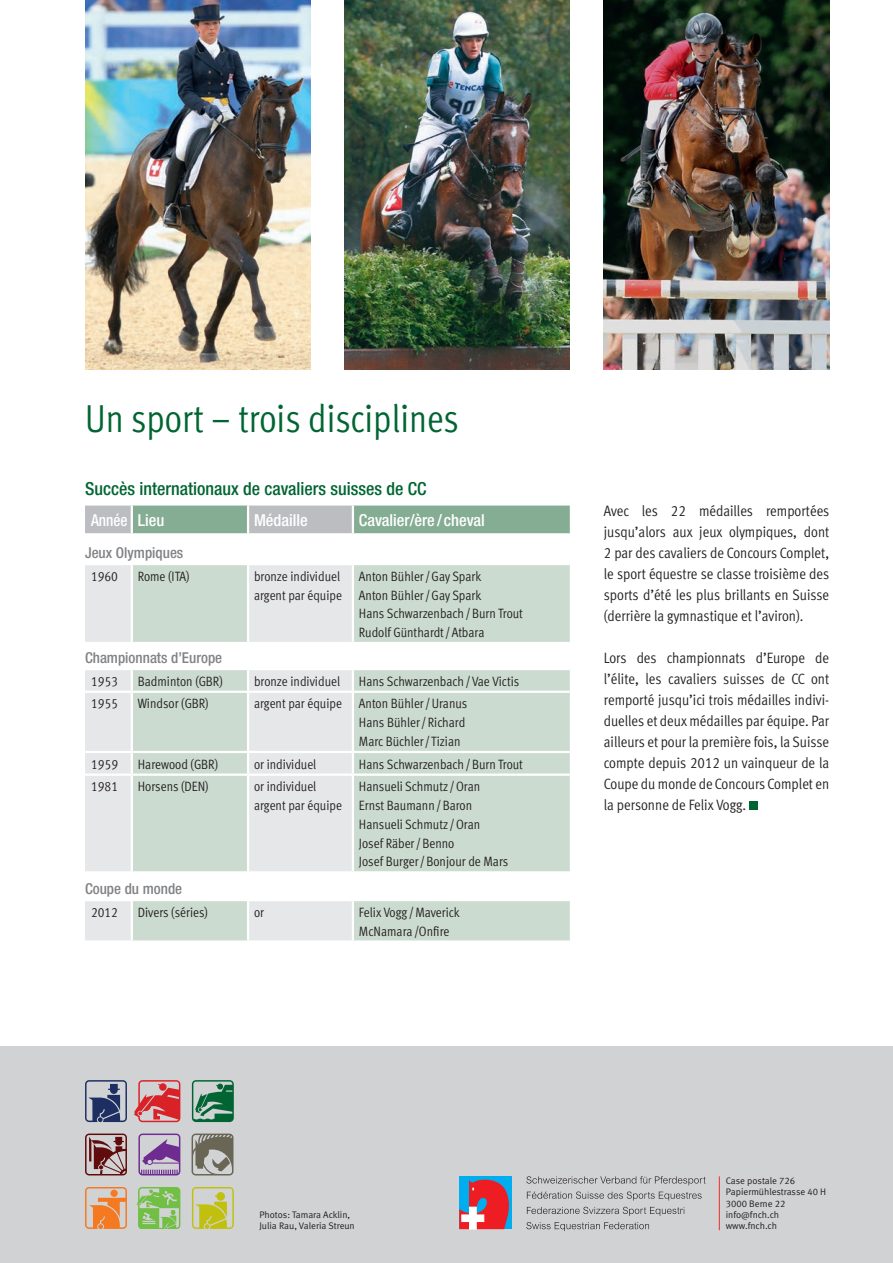
<style>
.page{position:relative;width:893px;height:1263px;background:#fff}
.page>*{position:absolute;margin:0;border:0;box-sizing:border-box;transform-origin:0 0}
.t1{font:39px "Meta Cond Normal LF";color:#006532}
.t2{font:500 condensed 18px "Helvetica Neue LT Std";color:#006532}
.t3{font:500 condensed 16.5px "Helvetica Neue LT Std";color:#fff}
.t4{font:500 condensed 16.5px "Helvetica Neue LT Std";color:#fff;scale:.92 1}
.t5{font:15px/21px "Meta Cond Normal LF";color:#231f20;text-align:justify}
.t6{font:500 condensed 15px "Helvetica Neue LT Std";color:#808285}
.t7{font:13.5px/18.8px "Meta Cond Normal LF";color:#231f20}
.t8{font:9.45px/11.4px "Meta Normal LF";color:#231f20}
</style>
<div class="page">
<div style="left:0;top:1046px;width:893px;height:217px;background:#d1d2d4"></div>
<svg style="left:134px;top:1080px;width:46px;height:42px"></svg>
<svg style="left:192px;top:1133px;width:41px;height:42px"></svg>
<svg style="left:192px;top:1080px;width:42px;height:42px"></svg>
<svg style="left:85px;top:1187px;width:42px;height:42px"></svg>
<svg style="left:85px;top:1133px;width:42px;height:42px"></svg>
<svg style="left:137px;top:1187px;width:43px;height:42px"></svg>
<svg style="left:138px;top:1133px;width:42px;height:42px"></svg>
<svg style="left:192px;top:1187px;width:42px;height:42px"></svg>
<svg style="left:85px;top:1080px;width:42px;height:42px"></svg>
<img style="left:344px;top:0;width:226px;height:369px">
<img style="left:604px;top:0;width:225px;height:369px">
<svg style="left:85px;top:506px;width:485px;height:27px;background:#96b2a1"></svg>
<svg style="left:85px;top:565px;width:46px;height:375px;background:#e9eaec"></svg>
<svg style="left:133px;top:565px;width:437px;height:375px;background:#d8e2db"></svg>
<hr style="left:131px;top:506px;width:2px;height:27px;background:#fff">
<hr style="left:247px;top:506px;width:2px;height:27px;background:#fff">
<hr style="left:352px;top:506px;width:2px;height:27px;background:#fff">
<hr style="left:247px;top:565px;width:2px;height:77px;background:#fff">
<hr style="left:352px;top:565px;width:2px;height:77px;background:#fff">
<hr style="left:85px;top:642px;width:47px;height:2px;background:#fff">
<hr style="left:132px;top:642px;width:116px;height:2px;background:#fff">
<hr style="left:248px;top:642px;width:105px;height:2px;background:#fff">
<hr style="left:353px;top:642px;width:217px;height:2px;background:#fff">
<hr style="left:85px;top:668px;width:47px;height:2px;background:#fff">
<hr style="left:132px;top:668px;width:116px;height:2px;background:#fff">
<hr style="left:248px;top:668px;width:105px;height:2px;background:#fff">
<hr style="left:247px;top:670px;width:2px;height:21px;background:#fff">
<hr style="left:353px;top:668px;width:217px;height:2px;background:#fff">
<hr style="left:352px;top:670px;width:2px;height:21px;background:#fff">
<hr style="left:85px;top:691px;width:47px;height:2px;background:#fff">
<hr style="left:132px;top:691px;width:116px;height:2px;background:#fff">
<hr style="left:248px;top:691px;width:105px;height:2px;background:#fff">
<hr style="left:247px;top:693px;width:2px;height:58px;background:#fff">
<hr style="left:353px;top:691px;width:217px;height:2px;background:#fff">
<hr style="left:352px;top:693px;width:2px;height:58px;background:#fff">
<hr style="left:85px;top:751px;width:47px;height:2px;background:#fff">
<hr style="left:132px;top:751px;width:116px;height:2px;background:#fff">
<hr style="left:248px;top:751px;width:105px;height:2px;background:#fff">
<hr style="left:353px;top:751px;width:217px;height:2px;background:#fff">
<hr style="left:85px;top:773px;width:47px;height:3px;background:#fff">
<hr style="left:132px;top:773px;width:116px;height:3px;background:#fff">
<hr style="left:248px;top:773px;width:105px;height:3px;background:#fff">
<hr style="left:353px;top:773px;width:217px;height:3px;background:#fff">
<hr style="left:85px;top:871px;width:47px;height:2px;background:#fff">
<hr style="left:132px;top:871px;width:116px;height:2px;background:#fff">
<hr style="left:248px;top:871px;width:105px;height:2px;background:#fff">
<hr style="left:353px;top:871px;width:217px;height:2px;background:#fff">
<hr style="left:85px;top:899px;width:47px;height:2px;background:#fff">
<hr style="left:132px;top:899px;width:116px;height:2px;background:#fff">
<hr style="left:248px;top:899px;width:105px;height:2px;background:#fff">
<hr style="left:247px;top:901px;width:2px;height:39px;background:#fff">
<hr style="left:353px;top:899px;width:217px;height:2px;background:#fff">
<hr style="left:352px;top:901px;width:2px;height:39px;background:#fff">
<hr style="left:247px;top:753px;width:2px;height:20px;background:#fff">
<hr style="left:352px;top:753px;width:2px;height:20px;background:#fff">
<hr style="left:247px;top:776px;width:2px;height:95px;background:#fff">
<hr style="left:352px;top:776px;width:2px;height:95px;background:#fff">
<img style="left:85px;top:0;width:225px;height:369px">
<div style="left:749px;top:801px;width:9px;height:9px;background:#006532"></div>
<hr style="left:719px;top:1176px;width:1px;height:54px;background:#ee2e22">
<div style="left:459px;top:1176px;width:53px;height:53px;background:#00aeef"></div>
<svg style="left:459px;top:1179px;width:50px;height:50px"></svg>
<div style="left:469px;top:1207px;width:8px;height:23px;background:#fff;border:1px solid #fff"></div>
<div style="left:461px;top:1214px;width:23px;height:8px;background:#fff;border:1px solid #fff"></div>
<svg style="left:526px;top:1176px;width:180px;height:9px"></svg>
<svg style="left:527px;top:1191px;width:175px;height:9px"></svg>
<svg style="left:527px;top:1207px;width:158px;height:9px"></svg>
<svg style="left:526px;top:1222px;width:123px;height:9px"></svg>
<h1 class="t1" style="left:85px;top:396px;width:375px">Un sport – trois disciplines</h1>
<h2 class="t2" style="left:85px;top:478px;width:343px">Succès internationaux de cavaliers suisses de CC</h2>
<p class="t4" style="left:91px;top:510px;width:81px">Année Lieu</p>
<p class="t3" style="left:254px;top:510px;width:55px">Médaille</p>
<p class="t3" style="left:359px;top:510px;width:127px">Cavalier/ère / cheval</p>
<p class="t6" style="left:85px;top:544px;width:100px">Jeux Olympiques</p>
<p class="t7" style="left:91px;top:567px;width:28px">1960</p>
<p class="t7" style="left:138px;top:567px;width:53px">Rome (ITA)</p>
<p class="t7" style="left:254px;top:567px;width:89px">bronze individuel argent par équipe</p>
<p class="t7" style="left:359px;top:567px;width:166px">Anton Bühler/Gay Spark<br>Anton Bühler/Gay Spark<br>Hans Schwarzenbach /Burn Trout<br>Rudolf Günthardt/Atbara</p>
<p class="t6" style="left:85px;top:649px;width:139px">Championnats d’Europe</p>
<p class="t7" style="left:91px;top:672px;width:28px">1953</p>
<p class="t7" style="left:138px;top:672px;width:86px">Badminton (GBR)</p>
<p class="t7" style="left:254px;top:672px;width:88px">bronze individuel</p>
<p class="t7" style="left:359px;top:672px;width:162px">Hans Schwarzenbach /Vae Victis</p>
<p class="t7" style="left:91px;top:694px;width:28px">1955</p>
<p class="t7" style="left:138px;top:694px;width:72px">Windsor (GBR)</p>
<p class="t7" style="left:254px;top:694px;width:89px">argent par équipe</p>
<p class="t7" style="left:359px;top:694px;width:110px">Anton Bühler/Uranus<br>Hans Bühler/ Richard<br>Marc Büchler/Tizian</p>
<p class="t7" style="left:91px;top:754px;width:28px">1959</p>
<p class="t7" style="left:138px;top:754px;width:82px">Harewood (GBR)</p>
<p class="t7" style="left:254px;top:754px;width:64px">or individuel</p>
<p class="t7" style="left:359px;top:754px;width:166px">Hans Schwarzenbach /Burn Trout</p>
<p class="t7" style="left:91px;top:777px;width:28px">1981</p>
<p class="t7" style="left:138px;top:777px;width:72px">Horsens (DEN)</p>
<p class="t7" style="left:254px;top:777px;width:89px">or individuel argent par équipe</p>
<p class="t7" style="left:359px;top:777px;width:151px">Hansueli Schmutz/Oran<br>Ernst Baumann /Baron<br>Hansueli Schmutz/Oran<br>Josef Räber/Benno<br>Josef Burger/Bonjour de Mars</p>
<p class="t6" style="left:85px;top:880px;width:99px">Coupe du monde</p>
<p class="t7" style="left:91px;top:903px;width:28px">2012</p>
<p class="t7" style="left:138px;top:903px;width:72px">Divers (séries)</p>
<p class="t7" style="left:254px;top:903px;width:12px">or</p>
<p class="t7" style="left:359px;top:903px;width:102px">Felix Vogg /Maverick<br>McNamara /Onfire</p>
<p class="t5" style="left:604px;top:500px;width:227px">Avec les 22 médailles remportées jusqu’alors aux jeux olympiques, dont 2 par des cavaliers de Concours Complet, le sport équestre se classe troisième des sports d’été les plus brillants en Suisse (derrière la gymnastique et l’aviron).</p>
<p class="t5" style="left:604px;top:647px;width:227px">Lors des championnats d’Europe de l’élite, les cavaliers suisses de CC ont remporté jusqu’ici trois médailles indivi&shy;duelles et deux médailles par équipe. Par ailleurs et pour la première fois, la Suisse compte depuis 2012 un vainqueur de la Coupe du monde de Concours Complet en la personne de Felix Vogg.</p>
<p class="t8" style="left:259px;top:1208px;width:97px">Photos: Tamara Acklin,<br>Julia Rau, Valeria Streun</p>
<p class="t8" style="left:726px;top:1175px;width:102px">Case postale 726<br>Papiermühlestrasse 40 H<br>3000 Berne 22 info@fnch.ch www.fnch.ch</p>
</div>
